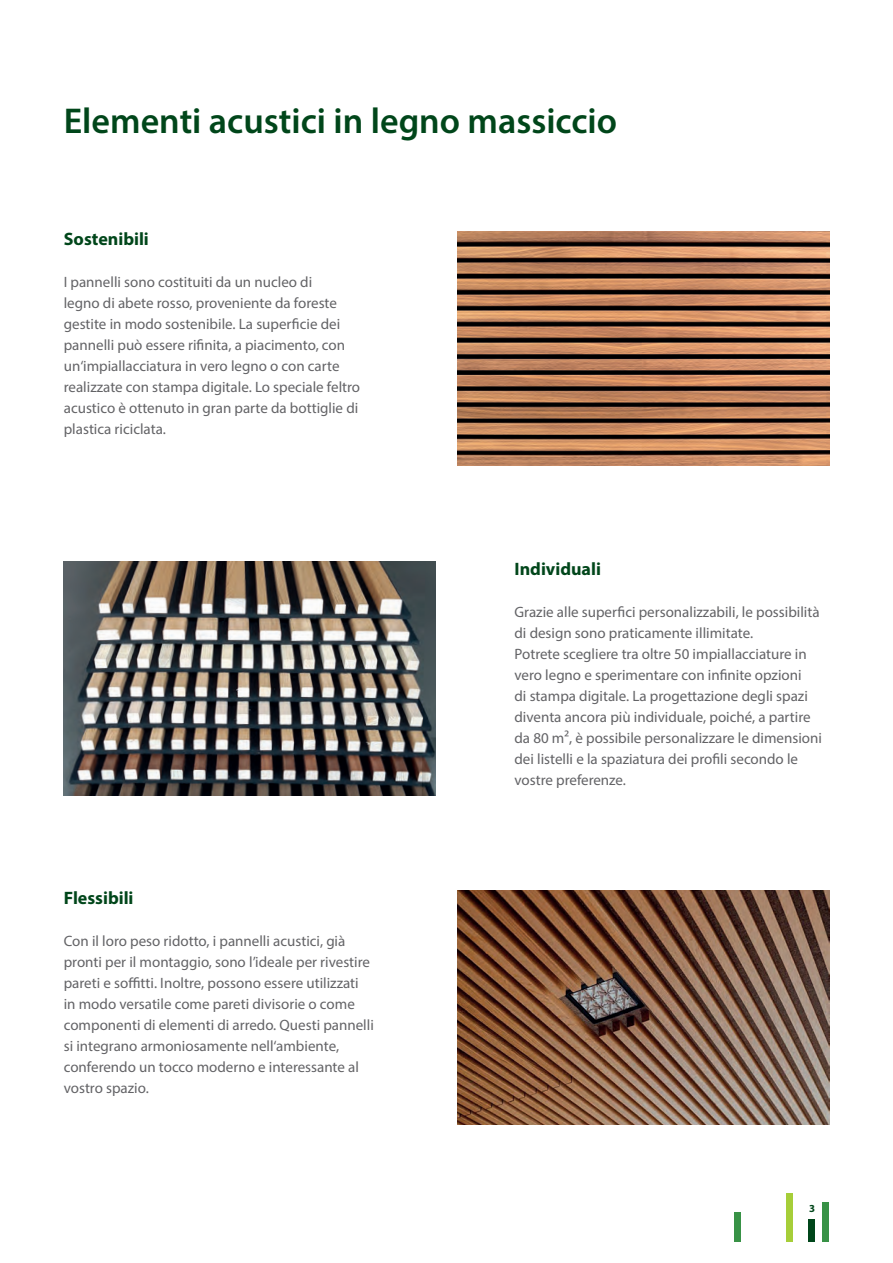
<style>
.page{position:relative;width:893px;height:1263px;background:#fff}
.page>*{position:absolute;margin:0;border:0;box-sizing:border-box;transform-origin:0 0}
.t1{font:600 36px "Myriad Pro";color:#00461a}
.t2{font:700 18px "Myriad Pro";color:#00461a}
.t3{font:15px/21px "Myriad Pro";color:#636366}
.t4{font:700 10.8px "Myriad Pro";color:#00461a}
</style>
<div class="page">
<div style="left:734px;top:1212px;width:7px;height:30px;background:#389246"></div>
<div style="left:786px;top:1194px;width:7px;height:48px;background:#a6ce39"></div>
<div style="left:808px;top:1219px;width:7px;height:23px;background:#00461a"></div>
<div style="left:822px;top:1202px;width:7px;height:40px;background:#389246"></div>
<img style="left:457px;top:232px;width:372px;height:234px">
<img style="left:64px;top:561px;width:372px;height:234px">
<img style="left:457px;top:891px;width:372px;height:234px">
<h1 class="t1" style="left:64px;top:98px;width:555px">Elementi acustici in legno massiccio</h1>
<p class="t2" style="left:64px;top:227px;width:87px">Sostenibili</p>
<p class="t3" style="left:64px;top:271px;width:298px">I pannelli sono costituiti da un nucleo di<br>legno di abete rosso, proveniente da foreste gestite in modo sostenibile. La superficie dei pannelli può essere rifinita, a piacimento, con un‘impiallacciatura in vero legno o con carte realizzate con stampa digitale. Lo speciale feltro acustico è ottenuto in gran parte da bottiglie di plastica riciclata.</p>
<p class="t2" style="left:64px;top:886px;width:71px">Flessibili</p>
<p class="t3" style="left:64px;top:931px;width:312px">Con il loro peso ridotto, i pannelli acustici, già pronti per il montaggio, sono l’ideale per rivestire pareti e soffitti. Inoltre, possono essere utilizzati in modo versatile come pareti divisorie o come componenti di elementi di arredo. Questi pannelli si integrano armoniosamente nell‘ambiente, conferendo un tocco moderno e interessante al vostro spazio.</p>
<p class="t2" style="left:514px;top:557px;width:88px">Individuali</p>
<p class="t3" style="left:514px;top:601px;width:309px">Grazie alle superfici personalizzabili, le possibilità di design sono praticamente illimitate.<br>Potrete scegliere tra oltre 50 impiallacciature in vero legno e sperimentare con infinite opzioni<br>di stampa digitale. La progettazione degli spazi diventa ancora più individuale, poiché, a partire da 80 m², è possibile personalizzare le dimensioni dei listelli e la spaziatura dei profili secondo le vostre preferenze.</p>
<p class="t4" style="left:809px;top:1201px;width:7px">3</p>
</div>
